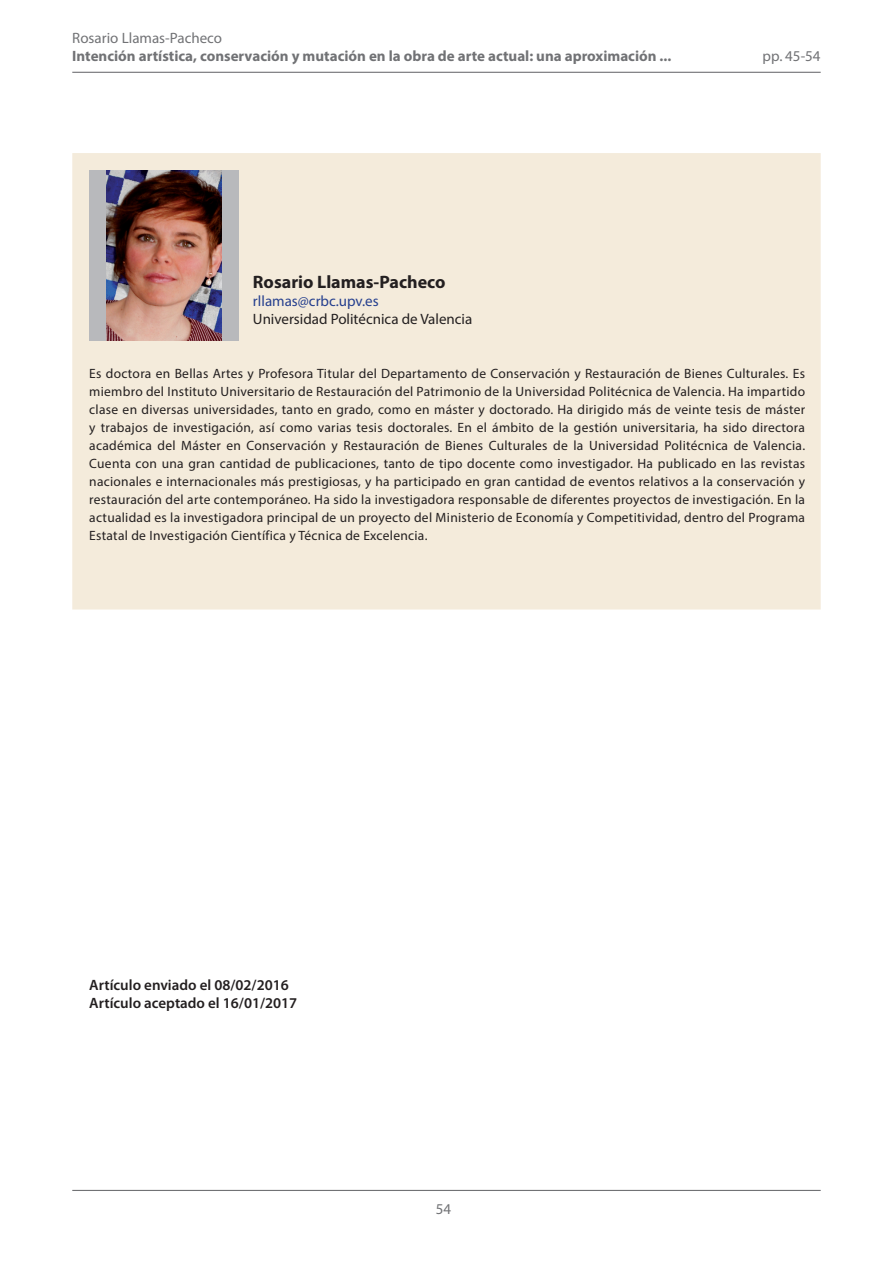
<style>
.page{position:relative;width:893px;height:1263px;background:#fff}
.page>*{position:absolute;margin:0;border:0;box-sizing:border-box;transform-origin:0 0}
.t1{font:700 18px "Myriad Pro";color:#231f20}
.t2{font:700 15px "Myriad Pro";color:#717275}
.t3{font:600 15px/18px "Myriad Pro";color:#231f20}
.t4{font:15px "Myriad Pro";color:#231f20}
.t5{font:15px "Myriad Pro";color:#717275}
.t6{font:15px "Myriad Pro";color:#253f8e}
.t7{font:13.5px/18px "Myriad Pro";letter-spacing:.02em;color:#231f20;text-align:justify}
</style>
<div class="page">
<hr style="left:72px;top:72px;width:749px;height:1px;background:#717275">
<hr style="left:72px;top:1190px;width:749px;height:1px;background:#717275">
<div style="left:72px;top:153px;width:749px;height:456px;background:#f4ebdb"></div>
<div style="left:89px;top:170px;width:150px;height:170px;background:#b8b9bc"></div>
<img style="left:106px;top:170px;width:115px;height:170px">
<p class="t5" style="left:72px;top:29px;width:151px">Rosario Llamas-Pacheco</p>
<p class="t2" style="left:72px;top:46px;width:601px">Intención artística, conservación y mutación en la obra de arte actual: una aproximación ...</p>
<p class="t5" style="left:763px;top:47px;width:60px">pp. 45-54</p>
<h1 class="t1" style="left:253px;top:270px;width:194px">Rosario Llamas-Pacheco</h1>
<p class="t6" style="left:253px;top:292px;width:127px">rllamas@crbc.upv.es</p>
<p class="t4" style="left:253px;top:310px;width:221px">Universidad Politécnica de Valencia</p>
<p class="t7" style="left:89px;top:364px;width:717px">Es doctora en Bellas Artes y Profesora Titular del Departamento de Conservación y Restauración de Bienes Culturales. Es miembro del Instituto Universitario de Restauración del Patrimonio de la Universidad Politécnica de Valencia. Ha impartido clase en diversas universidades, tanto en grado, como en máster y doctorado. Ha dirigido más de veinte tesis de máster y trabajos de investigación, así como varias tesis doctorales. En el ámbito de la gestión universitaria, ha sido directora académica del Máster en Conservación y Restauración de Bienes Culturales de la Universidad Politécnica de Valencia.<br>Cuenta con una gran cantidad de publicaciones, tanto de tipo docente como investigador. Ha publicado en las revistas nacionales e internacionales más prestigiosas, y ha participado en gran cantidad de eventos relativos a la conservación y restauración del arte contemporáneo. Ha sido la investigadora responsable de diferentes proyectos de investigación. En la actualidad es la investigadora principal de un proyecto del Ministerio de Economía y Competitividad, dentro del Programa Estatal de Investigación Científica y Técnica de Excelencia.</p>
<p class="t3" style="left:89px;top:976px;width:209px">Artículo enviado el 08/02/2016<br>Artículo aceptado el 16/01/2017</p>
<p class="t5" style="left:436px;top:1200px;width:17px">54</p>
</div>
